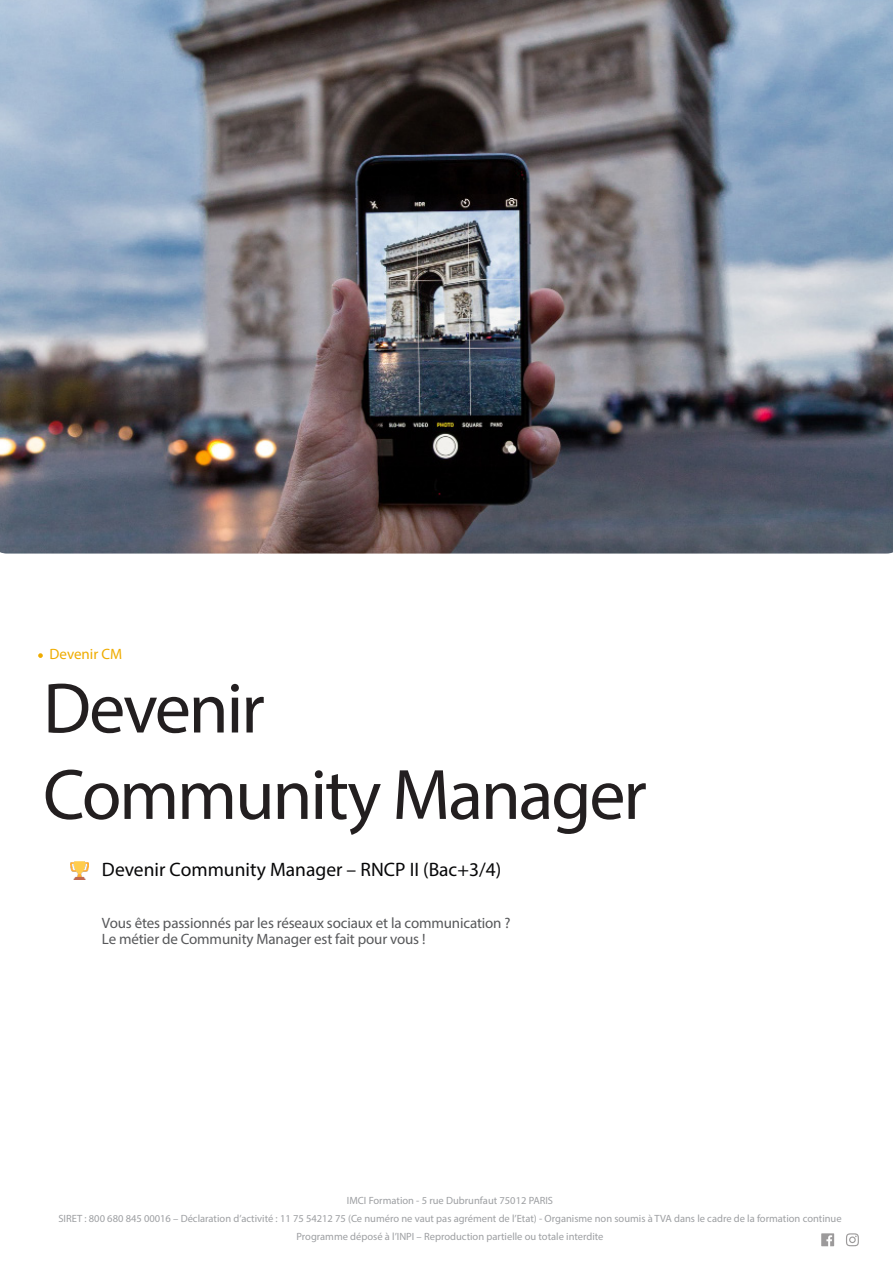
<style>
.page{position:relative;width:893px;height:1263px;background:#fff}
.page>*{position:absolute;margin:0;border:0;box-sizing:border-box;transform-origin:0 0}
.Titre_du_programme_V{font:72px "Myriad Pro";letter-spacing:-.03em;color:#231f20}
.Intro_titre_programm{font:19.5px "Myriad Pro";color:#070708}
.intro_contenu_progra{font:15px "Myriad Pro";letter-spacing:-.01em;color:#57585a}
.Pré_titre_page_de_ga{font:15px "Myriad Pro";color:#efac00}
.t1{font:10.5px/18px "Myriad Pro";color:#9d9fa2;text-align:center}
</style>
<div class="page">
<svg style="left:821px;top:1233px;width:13px;height:13px"></svg>
<svg style="left:846px;top:1233px;width:13px;height:13px"></svg>
<img style="left:0;top:0;width:893px;height:554px">
<img style="left:70px;top:862px;width:18px;height:18px">
<svg style="left:38px;top:653px;width:5px;height:5px"></svg>
<p class="Pré_titre_page_de_ga" style="left:49px;top:645px;width:74px">Devenir CM</p>
<p class="Titre_du_programme_V" style="left:43px;top:664px;width:223px">Devenir</p>
<p class="Titre_du_programme_V" style="left:43px;top:750px;width:605px">Community Manager</p>
<p class="Intro_titre_programm" style="left:102px;top:858px;width:401px">Devenir Community Manager – RNCP II (Bac+3/4)</p>
<p class="intro_contenu_progra" style="left:102px;top:913px;width:410px">Vous êtes passionnés par les réseaux sociaux et la communication ?</p>
<p class="intro_contenu_progra" style="left:102px;top:930px;width:325px">Le métier de Community Manager est fait pour vous !</p>
<p class="t1" style="left:58px;top:1191px;width:785px">IMCI Formation - 5 rue Dubrunfaut 75012 PARIS<br>SIRET : 800 680 845 00016 – Déclaration d’activité : 11 75 54212 75 (Ce numéro ne vaut pas agrément de l’Etat) - Organisme non soumis à TVA dans le cadre de la formation continue<br>Programme déposé à l’INPI – Reproduction partielle ou totale interdite</p>
</div>
